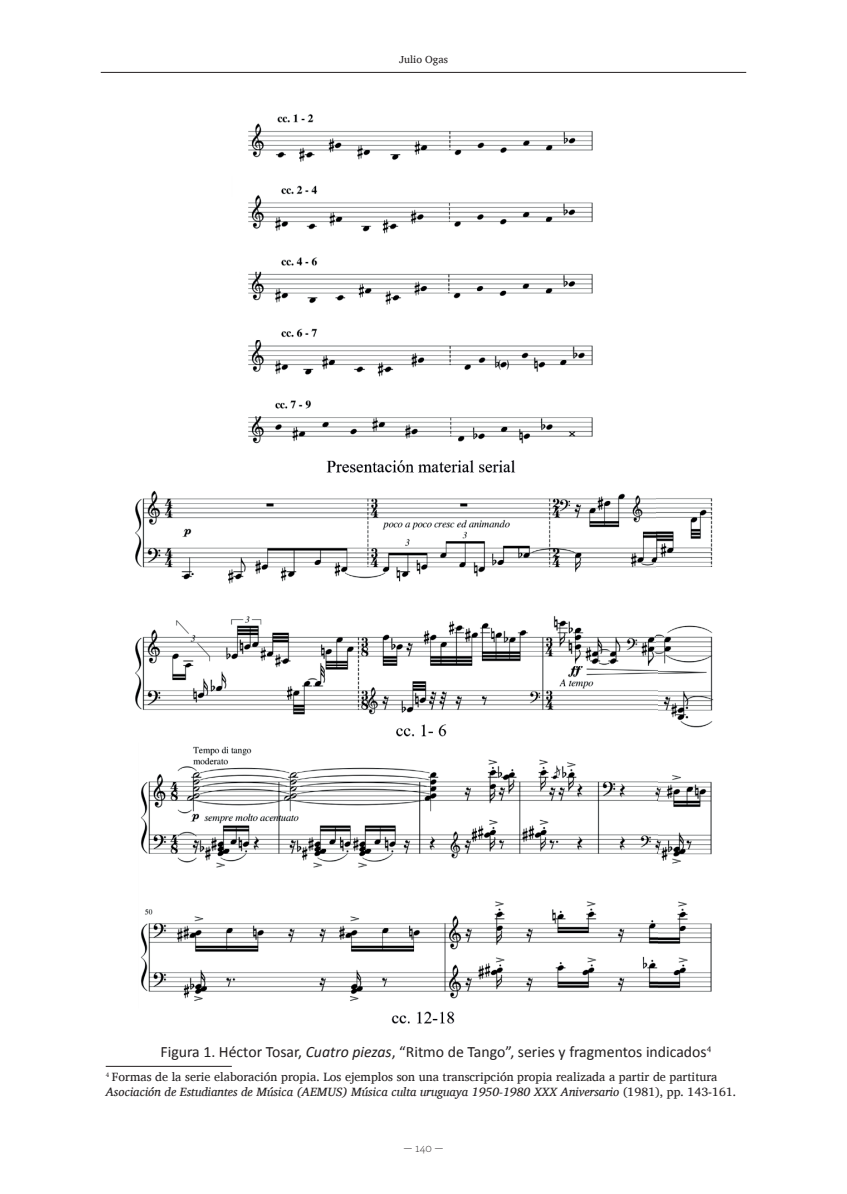
<style>
.page{position:relative;width:847px;height:1194px;background:#fff}
.page>*{position:absolute;margin:0;border:0;box-sizing:border-box;transform-origin:0 0}
.t1{font:15.75px "Calibri";color:#231f20}
.t2{font:12.25px/14.7px "Charis SIL";color:#231f20}
.t3{font:300 12.25px "Archer";color:#231f20}
.t4{font:10.5px "Charis SIL";color:#231f20}
.s1{font-style:italic}
</style>
<div class="page">
<hr style="left:101px;top:72px;width:645px;height:1px;background:#231f20">
<img style="left:135px;top:114px;width:579px;height:910px">
<hr style="left:106px;top:1066px;width:126px;height:1px;background:#231f20">
<p class="t4" style="left:399px;top:53px;width:50px">Julio Ogas</p>
<p class="t1" style="left:160px;top:1042px;width:552px">Figura 1. Héctor Tosar, <span class="s1">Cuatro piezas</span>, “Ritmo de Tango”, series y fragmentos indicados<sup>4</sup></p>
<p class="t2" style="left:106px;top:1069px;width:632px"><sup>4</sup> Formas de la serie elaboración propia. Los ejemplos son una transcripción propia realizada a partir de partitura<br><span class="s1">Asociación de Estudiantes de Música (AEMUS) Música culta uruguaya 1950-1980 XXX Aniversario</span> (1981), pp. 143-161.</p>
<p class="t3" style="left:404px;top:1139px;width:41px">— 140 —</p>
</div>
